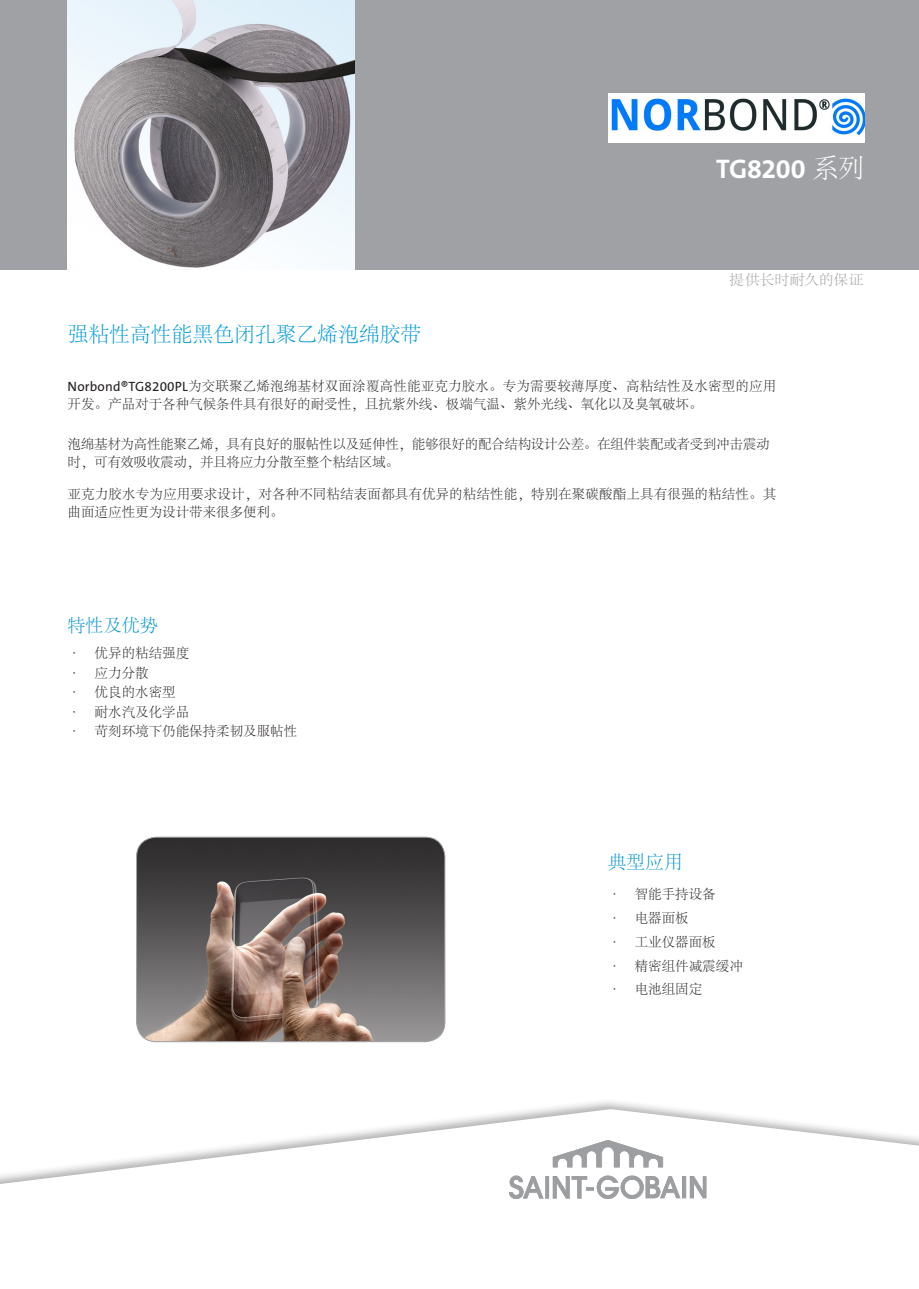
<style>
.page{position:relative;width:919px;height:1289px;background:#fff}
.page>*{position:absolute;margin:0;border:0;box-sizing:border-box;transform-origin:0 0}
.subheads_blue{font:700 27px "The Sans B7";letter-spacing:-.02em;color:#fff}
.t1{font:300 21px "Adobe Song Std";letter-spacing:-.01em;color:#009ad9}
.Side_Panel_Copy{font:300 18.75px "Adobe Song Std";color:#0093d0}
.Side_Panel_Copy-2{font:300 18px "Adobe Song Std";color:#0093d0}
.t2{font:300 14.25px "Adobe Song Std";letter-spacing:-.02em;color:#a0a1a5;scale:1.06 1}
.Side_Panel_Copy-3{font:300 13.5px/18px "Adobe Song Std";color:#231f20}
.Side_Panel_Copy-4{font:300 13.5px/18px "Adobe Song Std";letter-spacing:-.02em;color:#231f20}
.s1{font-family:"Adobe Song Std";font-weight:300}
.s2{font-family:"The Sans B5 Plain";font-weight:400}
</style>
<div class="page">
<div style="left:0;top:0;width:918px;height:270px;background:#a0a1a5"></div>
<img style="left:609px;top:94px;width:255px;height:48px">
<svg style="left:0;top:1109px;width:918px;height:90px"></svg>
<img style="left:509px;top:1140px;width:197px;height:58px">
<img style="left:137px;top:838px;width:308px;height:203px">
<div style="left:136px;top:836px;width:309px;height:206px;border:1px solid #a0a1a5;border-radius:20px"></div>
<img style="left:68px;top:0;width:287px;height:270px">
<p class="subheads_blue" style="left:716px;top:155px;width:150px">TG8200 <span class="s1">系列</span></p>
<p class="t1" style="left:68px;top:323px;width:355px">强粘性高性能黑色闭孔聚乙烯泡绵胶带</p>
<p class="t2" style="left:729px;top:272px;width:128px">提供长时耐久的保证</p>
<p class="Side_Panel_Copy-3" style="left:68px;top:377px;width:710px"><span class="s2">Norbond®TG8200PL</span>为交联聚乙烯泡绵基材双面涂覆高性能亚克力胶水。专为需要较薄厚度、高粘结性及水密型的应用开发。产品对于各种气候条件具有很好的耐受性，且抗紫外线、极端气温、紫外光线、氧化以及臭氧破坏。</p>
<p class="Side_Panel_Copy-4" style="left:68px;top:435px;width:703px">泡绵基材为高性能聚乙烯，具有良好的服帖性以及延伸性，能够很好的配合结构设计公差。在组件装配或者受到冲击震动时，可有效吸收震动，并且将应力分散至整个粘结区域。</p>
<p class="Side_Panel_Copy-3" style="left:68px;top:485px;width:710px">亚克力胶水专为应用要求设计，对各种不同粘结表面都具有优异的粘结性能，特别在聚碳酸酯上具有很强的粘结性。其曲面适应性更为设计带来很多便利。</p>
<p class="Side_Panel_Copy-2" style="left:68px;top:615px;width:91px">特性及优势</p>
<p class="Side_Panel_Copy-3" style="left:68px;top:645px;width:123px">• 优异的粘结强度</p>
<p class="Side_Panel_Copy-3" style="left:68px;top:664px;width:82px">• 应力分散</p>
<p class="Side_Panel_Copy-3" style="left:68px;top:684px;width:109px">• 优良的水密型</p>
<p class="Side_Panel_Copy-3" style="left:68px;top:703px;width:123px">• 耐水汽及化学品</p>
<p class="Side_Panel_Copy-3" style="left:68px;top:723px;width:231px">• 苛刻环境下仍能保持柔韧及服帖性</p>
<p class="Side_Panel_Copy" style="left:607px;top:851px;width:76px">典型应用</p>
<p class="Side_Panel_Copy-3" style="left:607px;top:886px;width:109px">• 智能手持设备</p>
<p class="Side_Panel_Copy-3" style="left:607px;top:909px;width:82px">• 电器面板</p>
<p class="Side_Panel_Copy-3" style="left:607px;top:933px;width:109px">• 工业仪器面板</p>
<p class="Side_Panel_Copy-3" style="left:607px;top:957px;width:136px">• 精密组件减震缓冲</p>
<p class="Side_Panel_Copy-3" style="left:607px;top:981px;width:96px">• 电池组固定</p>
</div>
